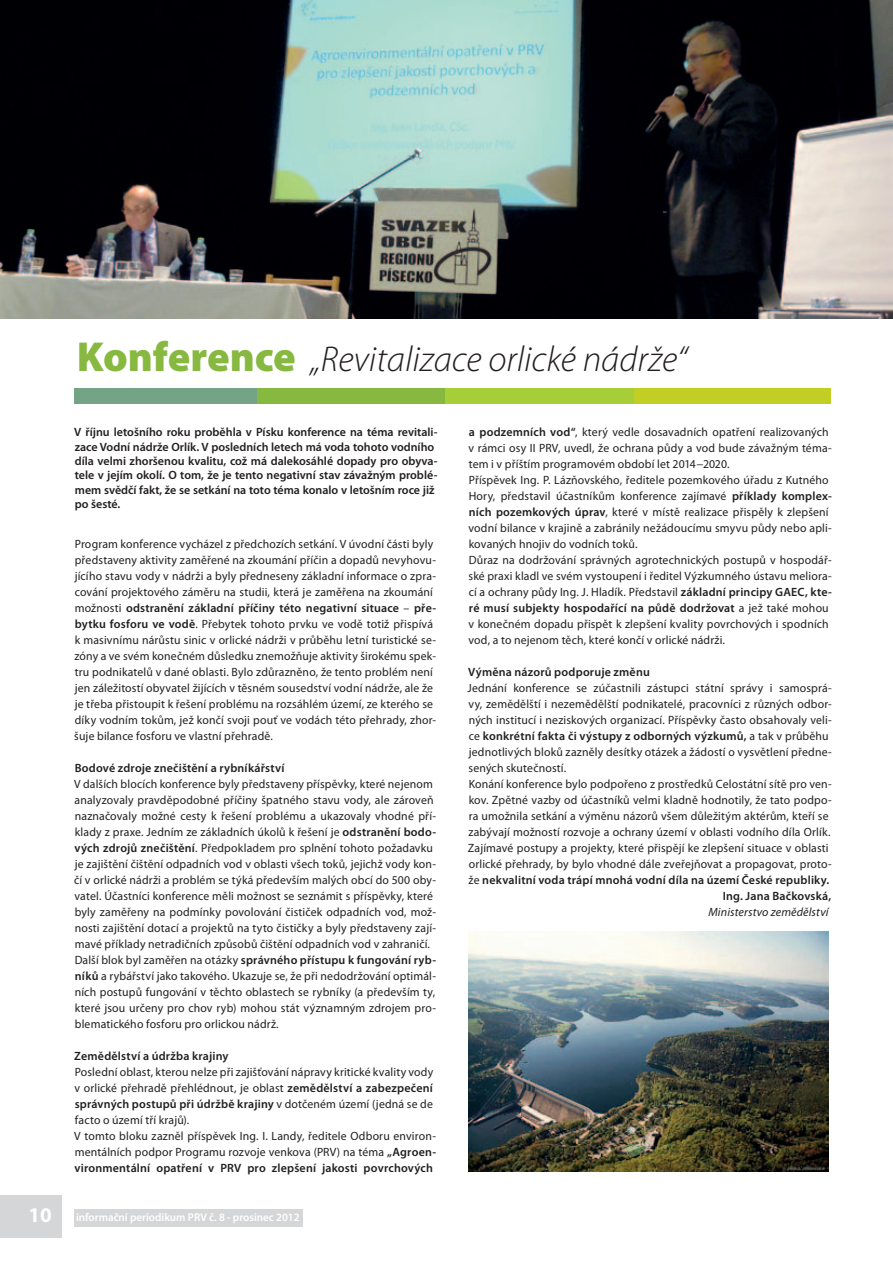
<style>
.page{position:relative;width:893px;height:1263px;background:#fff}
.page>*{position:absolute;margin:0;border:0;box-sizing:border-box;transform-origin:0 0}
.t1{font:italic 300 36px "Myriad Pro";color:#231f20}
.t2{font:12px/16px "Myriad Pro";letter-spacing:.015em;color:#231f20}
.t3{font:600 12px/14.4px "Myriad Pro";color:#231f20}
.t4{font:italic 12px "Myriad Pro";letter-spacing:.01em;color:#231f20}
.t5{font:600 11.25px "Myriad Pro";color:#fff}
.s1{font-weight:900;font-style:normal;font-size:42px;color:#87b83f}
.s2{font-weight:600}
.s3{font-weight:700;font-size:21px}
.s4{font-weight:400}
</style>
<div class="page">
<div style="left:74px;top:1209px;width:229px;height:17px;background:#d5d6d8"></div>
<div style="left:0;top:1195px;width:62px;height:43px;background:#d5d6d8"></div>
<img style="left:0;top:0;width:893px;height:319px">
<div style="left:445px;top:388px;width:189px;height:16px;background:#a6ce39"></div>
<div style="left:634px;top:388px;width:196px;height:16px;background:#c1ce23"></div>
<div style="left:256px;top:388px;width:189px;height:16px;background:#87b83f"></div>
<div style="left:74px;top:388px;width:183px;height:16px;background:#74a486"></div>
<img style="left:469px;top:931px;width:360px;height:240px">
<h1 class="t1" style="left:77px;top:337px;width:612px"><span class="s1">Konference</span> „Revitalizace orlické nádrže“</h1>
<p class="t3" style="left:74px;top:425px;width:365px">V říjnu letošního roku proběhla v Písku konference na téma revitali&shy;zace Vodní nádrže Orlík. V posledních letech má voda tohoto vodního díla velmi zhoršenou kvalitu, což má dalekosáhlé dopady pro obyva&shy;tele v jejím okolí. O tom, že je tento negativní stav závažným problé&shy;mem svědčí fakt, že se setkání na toto téma konalo v letošním roce již po šesté.</p>
<p class="t2" style="left:74px;top:536px;width:363px">Program konference vycházel z předchozích setkání. V úvodní části byly představeny aktivity zaměřené na zkoumání příčin a dopadů nevyhovu&shy;jícího stavu vody v nádrži a byly předneseny základní informace o zpra&shy;cování projektového záměru na studii, která je zaměřena na zkoumání možnosti <span class="s2">odstranění základní příčiny této negativní situace</span> – <span class="s2">pře&shy;bytku fosforu ve vodě</span>. Přebytek tohoto prvku ve vodě totiž přispívá k masivnímu nárůstu sinic v orlické nádrži v průběhu letní turistické se&shy;zóny a ve svém konečném důsledku znemožňuje aktivity širokému spek&shy;tru podnikatelů v dané oblasti. Bylo zdůrazněno, že tento problém není jen záležitostí obyvatel žijících v těsném sousedství vodní nádrže, ale že je třeba přistoupit k řešení problému na rozsáhlém území, ze kterého se díky vodním tokům, jež končí svoji pouť ve vodách této přehrady, zhor&shy;šuje bilance fosforu ve vlastní přehradě.</p>
<p class="t3" style="left:75px;top:760px;width:211px">Bodové zdroje znečištění a rybníkářství</p>
<p class="t2" style="left:74px;top:776px;width:364px">V dalších blocích konference byly představeny příspěvky, které nejenom analyzovaly pravděpodobné příčiny špatného stavu vody, ale zároveň naznačovaly možné cesty k řešení problému a ukazovaly vhodné pří&shy;klady z praxe. Jedním ze základních úkolů k řešení je <span class="s2">odstranění bodo&shy;vých zdrojů znečištění</span>. Předpokladem pro splnění tohoto požadavku je zajištění čištění odpadních vod v oblasti všech toků, jejichž vody kon&shy;čí v orlické nádrži a problém se týká především malých obcí do 500 oby&shy;vatel. Účastníci konference měli možnost se seznámit s příspěvky, které byly zaměřeny na podmínky povolování čističek odpadních vod, mož&shy;nosti zajištění dotací a projektů na tyto čističky a byly představeny zají&shy;mavé příklady netradičních způsobů čištění odpadních vod v zahraničí.<br>Další blok byl zaměřen na otázky <span class="s2">správného přístupu k fungování ryb&shy;níků</span> a rybářství jako takového. Ukazuje se, že při nedodržování optimál&shy;ních postupů fungování v těchto oblastech se rybníky (a především ty, které jsou určeny pro chov ryb) mohou stát významným zdrojem pro&shy;blematického fosforu pro orlickou nádrž.</p>
<p class="t3" style="left:74px;top:1048px;width:156px">Zemědělství a údržba krajiny</p>
<p class="t2" style="left:74px;top:1063px;width:363px">Poslední oblast, kterou nelze při zajišťování nápravy kritické kvality vody v orlické přehradě přehlédnout, je oblast <span class="s2">zemědělství a zabezpečení správných postupů při údržbě krajiny</span> v dotčeném území (jedná se de facto o území tří krajů).<br>V tomto bloku zazněl příspěvek Ing. I. Landy, ředitele Odboru environ&shy;mentálních podpor Programu rozvoje venkova (PRV) na téma <span class="s2">„Agroen&shy;vironmentální opatření v PRV pro zlepšení jakosti povrchových</span></p>
<p class="t5" style="left:29px;top:1210px;width:273px"><span class="s3">10</span> informační periodikum PRV č. 8 - prosinec 2012</p>
<p class="t2" style="left:468px;top:424px;width:365px"><span class="s2">a podzemních vod“</span>, který vedle dosavadních opatření realizovaných v rámci osy II PRV, uvedl, že ochrana půdy a vod bude závažným téma&shy;tem i v příštím programovém období let 2014−2020.<br>Příspěvek Ing. P. Lázňovského, ředitele pozemkového úřadu z Kutného Hory, představil účastníkům konference zajímavé <span class="s2">příklady komplex&shy;ních pozemkových úprav</span>, které v místě realizace přispěly k zlepšení vodní bilance v krajině a zabránily nežádoucímu smyvu půdy nebo apli&shy;kovaných hnojiv do vodních toků.<br>Důraz na dodržování správných agrotechnických postupů v hospodář&shy;ské praxi kladl ve svém vystoupení i ředitel Výzkumného ústavu meliora&shy;cí a ochrany půdy Ing. J. Hladík. Představil <span class="s2">základní principy GAEC, kte&shy;ré musí subjekty hospodařící na půdě dodržovat</span> a jež také mohou v konečném dopadu přispět k zlepšení kvality povrchových i spodních vod, a to nejenom těch, které končí v orlické nádrži.</p>
<p class="t3" style="left:468px;top:664px;width:183px">Výměna názorů podporuje změnu</p>
<p class="t2" style="left:468px;top:680px;width:366px">Jednání konference se zúčastnili zástupci státní správy i samosprá-</p>
<p class="t2" style="left:468px;top:696px;width:365px">vy, zemědělští i nezemědělští podnikatelé, pracovníci z různých odbor-</p>
<p class="t2" style="left:469px;top:712px;width:364px">ných institucí i neziskových organizací. Příspěvky často obsahovaly veli-</p>
<p class="t3" style="left:469px;top:728px;width:361px"><span class="s4">ce</span> konkrétní fakta či výstupy z odborných výzkumů, <span class="s4">a tak v průběhu</span></p>
<p class="t2" style="left:469px;top:744px;width:364px">jednotlivých bloků zazněly desítky otázek a žádostí o vysvětlení předne-</p>
<p class="t2" style="left:469px;top:760px;width:99px">sených skutečností.</p>
<p class="t2" style="left:469px;top:776px;width:364px">Konání konference bylo podpořeno z prostředků Celostátní sítě pro ven-</p>
<p class="t2" style="left:469px;top:792px;width:364px">kov. Zpětné vazby od účastníků velmi kladně hodnotily, že tato podpo-</p>
<p class="t2" style="left:469px;top:808px;width:361px">ra umožnila setkání a výměnu názorů všem důležitým aktérům, kteří se</p>
<p class="t2" style="left:468px;top:824px;width:364px">zabývají možností rozvoje a ochrany území v oblasti vodního díla Orlík.</p>
<p class="t2" style="left:468px;top:840px;width:362px">Zajímavé postupy a projekty, které přispějí ke zlepšení situace v oblasti</p>
<p class="t2" style="left:469px;top:856px;width:364px">orlické přehrady, by bylo vhodné dále zveřejňovat a propagovat, proto-</p>
<p class="t3" style="left:469px;top:872px;width:362px"><span class="s4">že</span> nekvalitní voda trápí mnohá vodní díla na území České republiky.</p>
<p class="t3" style="left:723px;top:888px;width:110px">Ing. Jana Bačkovská,</p>
<p class="t4" style="left:708px;top:904px;width:122px">Ministerstvo zemědělství</p>
</div>
